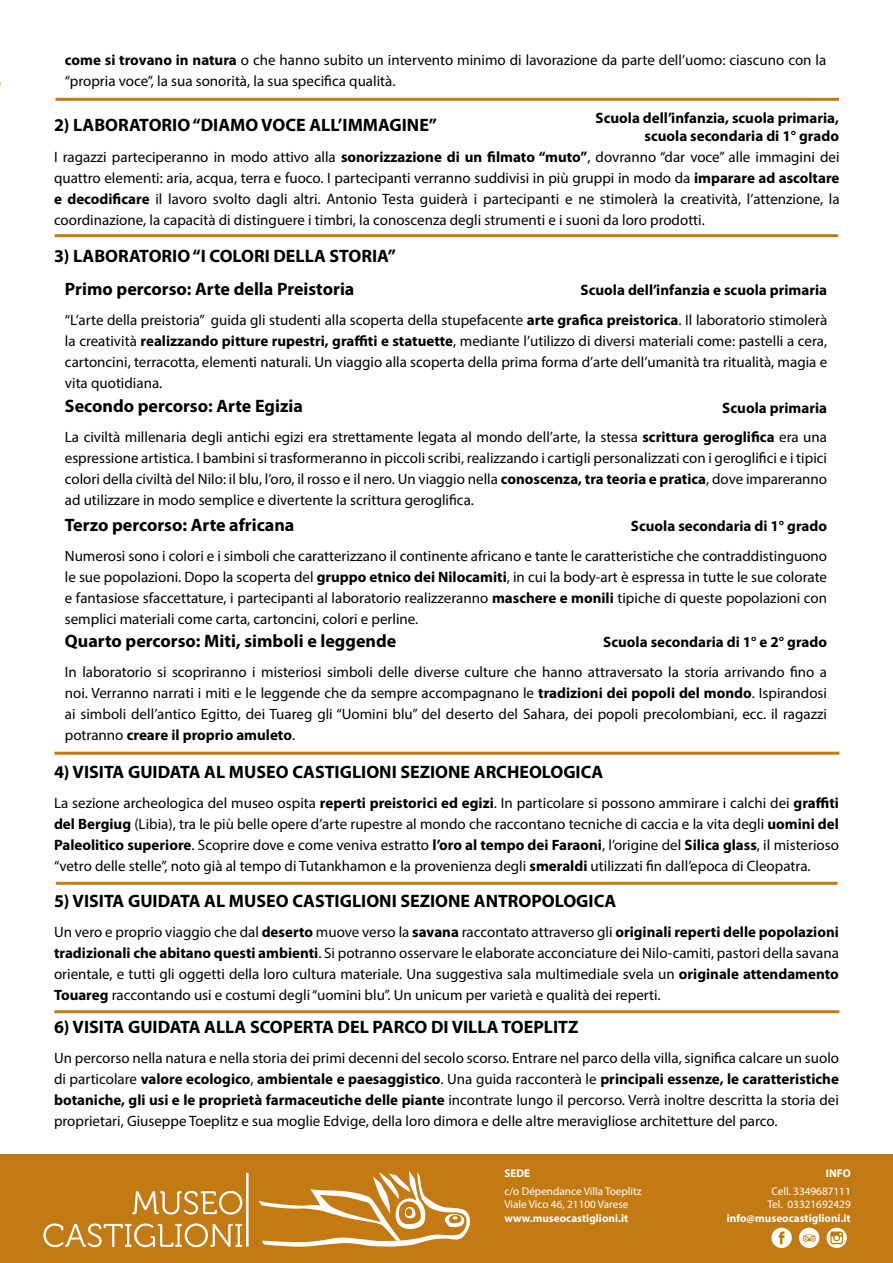
<style>
.page{position:relative;width:893px;height:1263px;background:#fff}
.page>*{position:absolute;margin:0;border:0;box-sizing:border-box;transform-origin:0 0}
.t1{font:700 18px "Myriad Pro";color:#000}
.t2{font:15px/21px "Myriad Pro";color:#000;text-align:justify}
.t3{font:700 15px/18px "Myriad Pro";color:#000;text-align:right}
.t4{font:11.25px/13.5px "Myriad Pro";color:#fff;text-align:center}
.t5{font:700 11.25px "Myriad Pro";color:#fff}
.s1{font-weight:700}
</style>
<div class="page">
<div style="left:0;top:1154px;width:893px;height:109px;background:#c37a12"></div>
<svg style="left:132px;top:1191px;width:110px;height:23px"></svg>
<svg style="left:43px;top:1223px;width:199px;height:24px"></svg>
<hr style="left:246px;top:1173px;width:3px;height:74px;background:#fff">
<svg style="left:259px;top:1171px;width:211px;height:76px"></svg>
<div style="left:799px;top:1228px;width:20px;height:20px;background:#fff;border-radius:50%"></div>
<div style="left:771px;top:1228px;width:21px;height:20px;background:#fff;border-radius:50%"></div>
<svg style="left:779px;top:1231px;width:6px;height:13px"></svg>
<svg style="left:826px;top:1228px;width:21px;height:20px"></svg>
<svg style="left:830px;top:1231px;width:13px;height:13px"></svg>
<svg style="left:803px;top:1234px;width:13px;height:8px"></svg>
<hr style="left:55px;top:234px;width:783px;height:3px;background:#c37a12">
<hr style="left:56px;top:882px;width:781px;height:3px;background:#c37a12">
<hr style="left:54px;top:1010px;width:785px;height:3px;background:#c37a12">
<hr style="left:56px;top:98px;width:783px;height:3px;background:#c37a12">
<hr style="left:54px;top:752px;width:785px;height:3px;background:#c37a12">
<p class="t2" style="left:65px;top:49px;width:763px"><span class="s1">come si trovano in natura</span> o che hanno subito un intervento minimo di lavorazione da parte dell’uomo: ciascuno con la “propria voce”, la sua sonorità, la sua specifica qualità.</p>
<p class="t3" style="left:595px;top:108px;width:245px">Scuola dell’infanzia, scuola primaria, scuola secondaria di 1° grado</p>
<p class="t1" style="left:54px;top:113px;width:385px">2) LABORATORIO “DIAMO VOCE ALL’IMMAGINE”</p>
<p class="t2" style="left:54px;top:146px;width:787px">I ragazzi parteciperanno in modo attivo alla <span class="s1">sonorizzazione di un filmato “muto”</span>, dovranno “dar voce” alle immagini dei quattro elementi: aria, acqua, terra e fuoco. I partecipanti verranno suddivisi in più gruppi in modo da <span class="s1">imparare ad ascoltare e decodificare</span> il lavoro svolto dagli altri. Antonio Testa guiderà i partecipanti e ne stimolerà la creatività, l’attenzione, la coordinazione, la capacità di distinguere i timbri, la conoscenza degli strumenti e i suoni da loro prodotti.</p>
<p class="t1" style="left:54px;top:244px;width:344px">3) LABORATORIO “I COLORI DELLA STORIA”</p>
<p class="t1" style="left:65px;top:277px;width:291px">Primo percorso: Arte della Preistoria</p>
<p class="t2" style="left:65px;top:309px;width:764px">“L’arte della preistoria” guida gli studenti alla scoperta della stupefacente <span class="s1">arte grafica preistorica</span>. Il laboratorio stimolerà la creatività <span class="s1">realizzando pitture rupestri, graffiti e statuette</span>, mediante l’utilizzo di diversi materiali come: pastelli a cera, cartoncini, terracotta, elementi naturali. Un viaggio alla scoperta della prima forma d’arte dell’umanità tra ritualità, magia e vita quotidiana.</p>
<p class="t1" style="left:65px;top:394px;width:240px">Secondo percorso: Arte Egizia</p>
<p class="t2" style="left:65px;top:426px;width:764px">La civiltà millenaria degli antichi egizi era strettamente legata al mondo dell’arte, la stessa <span class="s1">scrittura geroglifica</span> era una espressione artistica. I bambini si trasformeranno in piccoli scribi, realizzando i cartigli personalizzati con i geroglifici e i tipici colori della civiltà del Nilo: il blu, l’oro, il rosso e il nero. Un viaggio nella <span class="s1">conoscenza, tra teoria e pratica</span>, dove impareranno ad utilizzare in modo semplice e divertente la scrittura geroglifica.</p>
<p class="t1" style="left:65px;top:513px;width:231px">Terzo percorso: Arte africana</p>
<p class="t2" style="left:65px;top:545px;width:764px">Numerosi sono i colori e i simboli che caratterizzano il continente africano e tante le caratteristiche che contraddistinguono le sue popolazioni. Dopo la scoperta del <span class="s1">gruppo etnico dei Nilocamiti</span>, in cui la body-art è espressa in tutte le sue colorate e fantasiose sfaccettature, i partecipanti al laboratorio realizzeranno <span class="s1">maschere e monili</span> tipiche di queste popolazioni con semplici materiali come carta, cartoncini, colori e perline.</p>
<p class="t1" style="left:65px;top:629px;width:333px">Quarto percorso: Miti, simboli e leggende</p>
<p class="t2" style="left:65px;top:661px;width:764px">In laboratorio si scopriranno i misteriosi simboli delle diverse culture che hanno attraversato la storia arrivando fino a noi. Verranno narrati i miti e le leggende che da sempre accompagnano le <span class="s1">tradizioni dei popoli del mondo</span>. Ispirandosi ai simboli dell’antico Egitto, dei Tuareg gli “Uomini blu” del deserto del Sahara, dei popoli precolombiani, ecc. il ragazzi potranno <span class="s1">creare il proprio amuleto</span>.</p>
<p class="t3" style="left:581px;top:281px;width:248px">Scuola dell’infanzia e scuola primaria</p>
<p class="t3" style="left:722px;top:398px;width:106px">Scuola primaria</p>
<p class="t3" style="left:631px;top:516px;width:198px">Scuola secondaria di 1° grado</p>
<p class="t3" style="left:603px;top:632px;width:225px">Scuola secondaria di 1° e 2° grado</p>
<p class="t1" style="left:54px;top:760px;width:551px">4) VISITA GUIDATA AL MUSEO CASTIGLIONI SEZIONE ARCHEOLOGICA</p>
<p class="t2" style="left:54px;top:792px;width:786px">La sezione archeologica del museo ospita <span class="s1">reperti preistorici ed egizi</span>. In particolare si possono ammirare i calchi dei <span class="s1">graffiti del Bergiug</span> (Libia), tra le più belle opere d’arte rupestre al mondo che raccontano tecniche di caccia e la vita degli <span class="s1">uomini del Paleolitico superiore</span>. Scoprire dove e come veniva estratto <span class="s1">l’oro al tempo dei Faraoni</span>, l’origine del <span class="s1">Silica glass</span>, il misterioso “vetro delle stelle”, noto già al tempo di Tutankhamon e la provenienza degli <span class="s1">smeraldi</span> utilizzati fin dall’epoca di Cleopatra.</p>
<p class="t1" style="left:54px;top:889px;width:564px">5) VISITA GUIDATA AL MUSEO CASTIGLIONI SEZIONE ANTROPOLOGICA</p>
<p class="t2" style="left:54px;top:921px;width:786px">Un vero e proprio viaggio che dal <span class="s1">deserto</span> muove verso la <span class="s1">savana</span> raccontato attraverso gli <span class="s1">originali reperti delle popolazioni tradizionali che abitano questi ambienti</span>. Si potranno osservare le elaborate acconciature dei Nilo-camiti, pastori della savana orientale, e tutti gli oggetti della loro cultura materiale. Una suggestiva sala multimediale svela un <span class="s1">originale attendamento Touareg</span> raccontando usi e costumi degli “uomini blu”. Un unicum per varietà e qualità dei reperti.</p>
<p class="t1" style="left:54px;top:1015px;width:526px">6) VISITA GUIDATA ALLA SCOPERTA DEL PARCO DI VILLA TOEPLITZ</p>
<p class="t2" style="left:54px;top:1047px;width:787px">Un percorso nella natura e nella storia dei primi decenni del secolo scorso. Entrare nel parco della villa, significa calcare un suolo di particolare <span class="s1">valore ecologico</span>, <span class="s1">ambientale e paesaggistico</span>. Una guida racconterà le <span class="s1">principali essenze, le caratteristiche botaniche, gli usi e le proprietà farmaceutiche delle piante</span> incontrate lungo il percorso. Verrà inoltre descritta la storia dei proprietari, Giuseppe Toeplitz e sua moglie Edvige, della loro dimora e delle altre meravigliose architetture del parco.</p>
<p class="t5" style="left:504px;top:1165px;width:27px">SEDE</p>
<p class="t4" style="left:504px;top:1184px;width:139px;text-align:left">c/o Dépendance Villa Toeplitz<br>Viale Vico 46, 21100 Varese</p>
<p class="t5" style="left:504px;top:1210px;width:125px">www.museocastiglioni.it</p>
<p class="t5" style="left:826px;top:1166px;width:26px">INFO</p>
<p class="t4" style="left:767px;top:1184px;width:85px">Cell. 3349687111<br>Tel. 03321692429</p>
<p class="t5" style="left:727px;top:1210px;width:125px">info@museocastiglioni.it</p>
</div>
